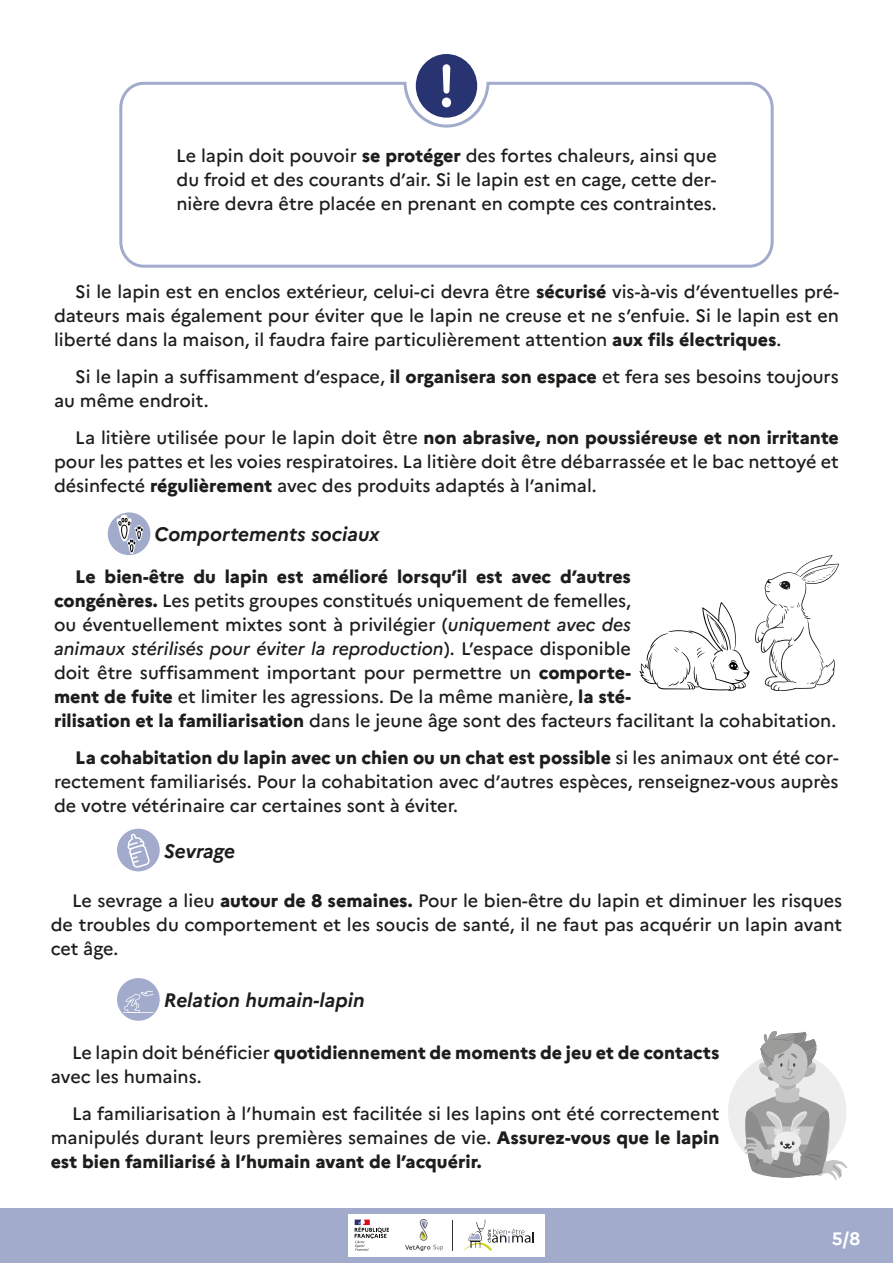
<style>
.page{position:relative;width:893px;height:1263px;background:#fff}
.page>*{position:absolute;margin:0;border:0;box-sizing:border-box;transform-origin:0 0}
.marianne_corps_de_te{font:italic 700 19.5px "Marianne";color:#1d1d1b}
.marianne_corps_de_te-2{font:500 18px/24px "Marianne";color:#1d1d1b;text-align:justify}
.marianne_corps_de_te-3{font:800 18px/24px "Marianne";color:#1d1d1b}
.marianne_corps_de_te-4{font:700 18px "Marianne";color:#fff}
.s1{font-weight:800}
.s2{font-style:italic}
.s3{font-weight:500}
</style>
<div class="page">
<div style="left:0;top:1209px;width:893px;height:54px;background:#a2abcc"></div>
<div style="left:349px;top:1214px;width:195px;height:42px;background:#fff"></div>
<svg style="left:355px;top:1219px;width:34px;height:32px"></svg>
<img style="left:405px;top:1220px;width:37px;height:31px">
<svg style="left:464px;top:1219px;width:70px;height:32px"></svg>
<hr style="left:453px;top:1220px;width:1px;height:31px;background:#343336">
<svg style="left:119px;top:81px;width:655px;height:187px"></svg>
<div style="left:416px;top:54px;width:61px;height:64px;background:#283372;border-radius:50%"></div>
<svg style="left:442px;top:64px;width:9px;height:43px"></svg>
<div style="left:108px;top:512px;width:42px;height:43px;background:#a2abcc;border-radius:50%"></div>
<svg style="left:116px;top:515px;width:27px;height:39px"></svg>
<div style="left:117px;top:829px;width:43px;height:42px;background:#a2abcc;border-radius:50%"></div>
<svg style="left:127px;top:833px;width:23px;height:35px"></svg>
<svg style="left:639px;top:555px;width:200px;height:136px"></svg>
<div style="left:117px;top:978px;width:43px;height:43px;background:#a2abcc;border-radius:50%"></div>
<hr style="left:123px;top:1012px;width:31px;height:1px;background:#fff">
<svg style="left:124px;top:991px;width:30px;height:22px"></svg>
<div style="left:728px;top:1052px;width:118px;height:119px;background:#ededed;border-radius:50%"></div>
<svg style="left:742px;top:1031px;width:106px;height:150px"></svg>
<p class="marianne_corps_de_te-2" style="left:176px;top:144px;width:542px">Le lapin doit pouvoir <span class="s1">se protéger</span> des fortes chaleurs, ainsi que du froid et des courants d’air. Si le lapin est en cage, cette der&shy;nière devra être placée en prenant en compte ces contraintes.</p>
<p class="marianne_corps_de_te-2" style="left:54px;top:280px;width:786px;text-indent:21px">Si le lapin est en enclos extérieur, celui-ci devra être <span class="s1">sécurisé</span> vis-à-vis d’éventuelles pré&shy;dateurs mais également pour éviter que le lapin ne creuse et ne s’enfuie. Si le lapin est en liberté dans la maison, il faudra faire particulièrement attention <span class="s1">aux fils électriques</span>.</p>
<p class="marianne_corps_de_te-2" style="left:54px;top:365px;width:786px;text-indent:21px">Si le lapin a suffisamment d’espace, <span class="s1">il organisera son espace</span> et fera ses besoins toujours au même endroit.</p>
<p class="marianne_corps_de_te-2" style="left:54px;top:425px;width:786px;text-indent:21px">La litière utilisée pour le lapin doit être <span class="s1">non abrasive, non poussiéreuse et non irritante </span>pour les pattes et les voies respiratoires. La litière doit être débarrassée et le bac nettoyé et désinfecté <span class="s1">régulièrement</span> avec des produits adaptés à l’animal.</p>
<p class="marianne_corps_de_te" style="left:155px;top:522px;width:227px">Comportements sociaux</p>
<p class="marianne_corps_de_te-2" style="left:54px;top:565px;width:784px;text-align:left;text-indent:21px"><span class="s1">Le bien-être du lapin est amélioré lorsqu’il est avec d’autres<br>congénères.</span> Les petits groupes constitués uniquement de femelles,<br>ou éventuellement mixtes sont à privilégier (<span class="s2">uniquement avec des<br>animaux stérilisés pour éviter la reproduction</span>). L’espace disponible<br>doit être suffisamment important pour permettre un <span class="s1">comporte-<br>ment de fuite</span> et limiter les agressions. De la même manière, <span class="s1">la sté-<br>rilisation et la familiarisation</span> dans le jeune âge sont des facteurs facilitant la cohabitation.</p>
<p class="marianne_corps_de_te-2" style="left:54px;top:746px;width:786px;text-indent:21px"><span class="s1">La cohabitation du lapin avec un chien ou un chat est possible</span> si les animaux ont été cor&shy;rectement familiarisés. Pour la cohabitation avec d’autres espèces, renseignez-vous auprès de votre vétérinaire car certaines sont à éviter.</p>
<p class="marianne_corps_de_te" style="left:164px;top:839px;width:73px">Sevrage</p>
<p class="marianne_corps_de_te-2" style="left:51px;top:888px;width:793px;text-indent:21px">Le sevrage a lieu <span class="s1">autour de 8 semaines.</span> Pour le bien-être du lapin et diminuer les risques de troubles du comportement et les soucis de santé, il ne faut pas acquérir un lapin avant cet âge.</p>
<p class="marianne_corps_de_te" style="left:164px;top:988px;width:202px">Relation humain-lapin</p>
<p class="marianne_corps_de_te-3" style="left:51px;top:1040px;width:670px;text-indent:21px"><span class="s3">Le lapin doit bénéficier</span> quotidiennement de moments de jeu et de contacts <span class="s3">avec les humains.</span></p>
<p class="marianne_corps_de_te-2" style="left:51px;top:1101px;width:670px;text-indent:21px">La familiarisation à l’humain est facilitée si les lapins ont été correctement manipulés durant leurs premières semaines de vie. <span class="s1">Assurez-vous que le lapin est bien familiarisé à l’humain avant de l’acquérir.</span></p>
<p class="marianne_corps_de_te-4" style="left:832px;top:1228px;width:30px">5/8</p>
</div>
